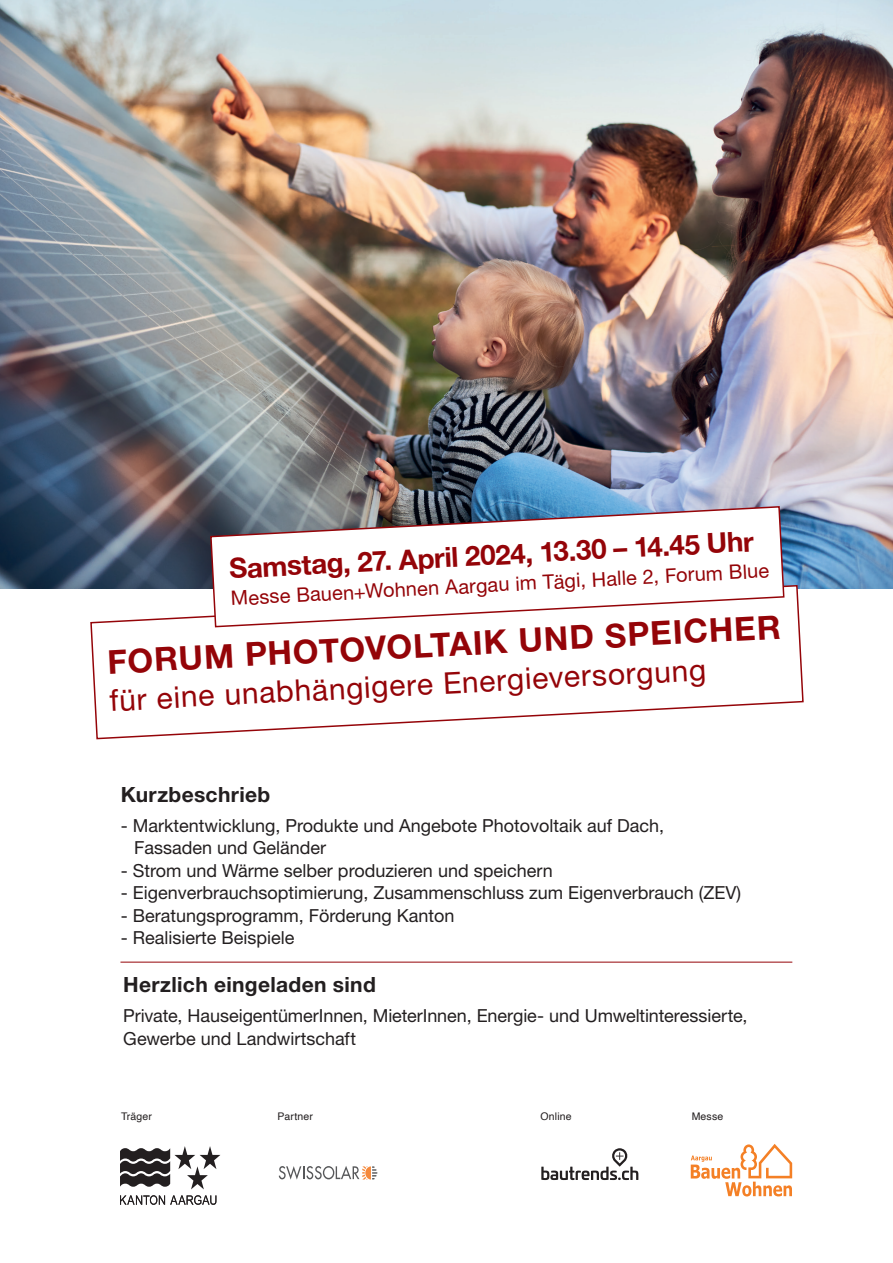
<style>
.page{position:relative;width:893px;height:1263px;background:#fff}
.page>*{position:absolute;margin:0;border:0;box-sizing:border-box;transform-origin:0 0}
.t1{font:700 33px "Helvetica Neue LT Std";color:#940408}
.t2{font:30px "Helvetica Neue LT Std";color:#940408}
.t3{font:700 27.75px "Helvetica Neue LT Std";color:#940408}
.t4{font:700 21px "Helvetica Neue LT Std";letter-spacing:.015em;color:#231f20}
.t5{font:19.95px "Helvetica Neue LT Std";color:#940408}
.t6{font:18px/22.5px "Helvetica Neue LT Std";color:#231f20}
.t7{font:10.5px "Helvetica";letter-spacing:.015em;color:#231f20}
</style>
<div class="page">
<img style="left:0;top:0;width:893px;height:589px">
<svg style="left:89px;top:584px;width:715px;height:156px"></svg>
<svg style="left:541px;top:1148px;width:97px;height:32px"></svg>
<svg style="left:120px;top:1195px;width:96px;height:10px"></svg>
<svg style="left:120px;top:1146px;width:100px;height:43px"></svg>
<svg style="left:279px;top:1166px;width:99px;height:14px"></svg>
<svg style="left:691px;top:1144px;width:101px;height:52px"></svg>
<hr style="left:120px;top:962px;width:672px;height:1px;background:#940408">
<svg style="left:209px;top:505px;width:576px;height:123px"></svg>
<h3 class="t3" style="left:228px;top:551px;width:527px;rotate:-3deg">Samstag, 27. April 2024, 13.30 – 14.45 Uhr</h3>
<p class="t5" style="left:230px;top:586px;width:540px;rotate:-3deg">Messe Bauen+Wohnen Aargau im Tägi, Halle 2, Forum Blue</p>
<h1 class="t1" style="left:107px;top:641px;width:675px;rotate:-3deg">FORUM PHOTOVOLTAIK UND SPEICHER</h1>
<h2 class="t2" style="left:109px;top:683px;width:599px;rotate:-3deg">für eine unabhängigere Energieversorgung</h2>
<p class="t4" style="left:121px;top:781px;width:151px">Kurzbeschrieb</p>
<p class="t6" style="left:134px;top:814px;width:531px;text-indent:-14px">- Marktentwicklung, Produkte und Angebote Photovoltaik auf Dach,<br>Fassaden und Geländer</p>
<p class="t6" style="left:121px;top:859px;width:433px">- Strom und Wärme selber produzieren und speichern</p>
<p class="t6" style="left:121px;top:881px;width:622px">- Eigenverbrauchsoptimierung, Zusammenschluss zum Eigenverbrauch (ZEV)</p>
<p class="t6" style="left:121px;top:904px;width:335px">- Beratungsprogramm, Förderung Kanton</p>
<p class="t6" style="left:121px;top:926px;width:175px">- Realisierte Beispiele</p>
<p class="t4" style="left:123px;top:971px;width:254px">Herzlich eingeladen sind</p>
<p class="t6" style="left:123px;top:1004px;width:626px">Private, HauseigentümerInnen, MieterInnen, Energie- und Umweltinteressierte,<br>Gewerbe und Landwirtschaft</p>
<p class="t7" style="left:121px;top:1108px;width:32px">Träger</p>
<p class="t7" style="left:278px;top:1108px;width:37px">Partner</p>
<p class="t7" style="left:540px;top:1108px;width:33px">Online</p>
<p class="t7" style="left:692px;top:1108px;width:33px">Messe</p>
</div>
